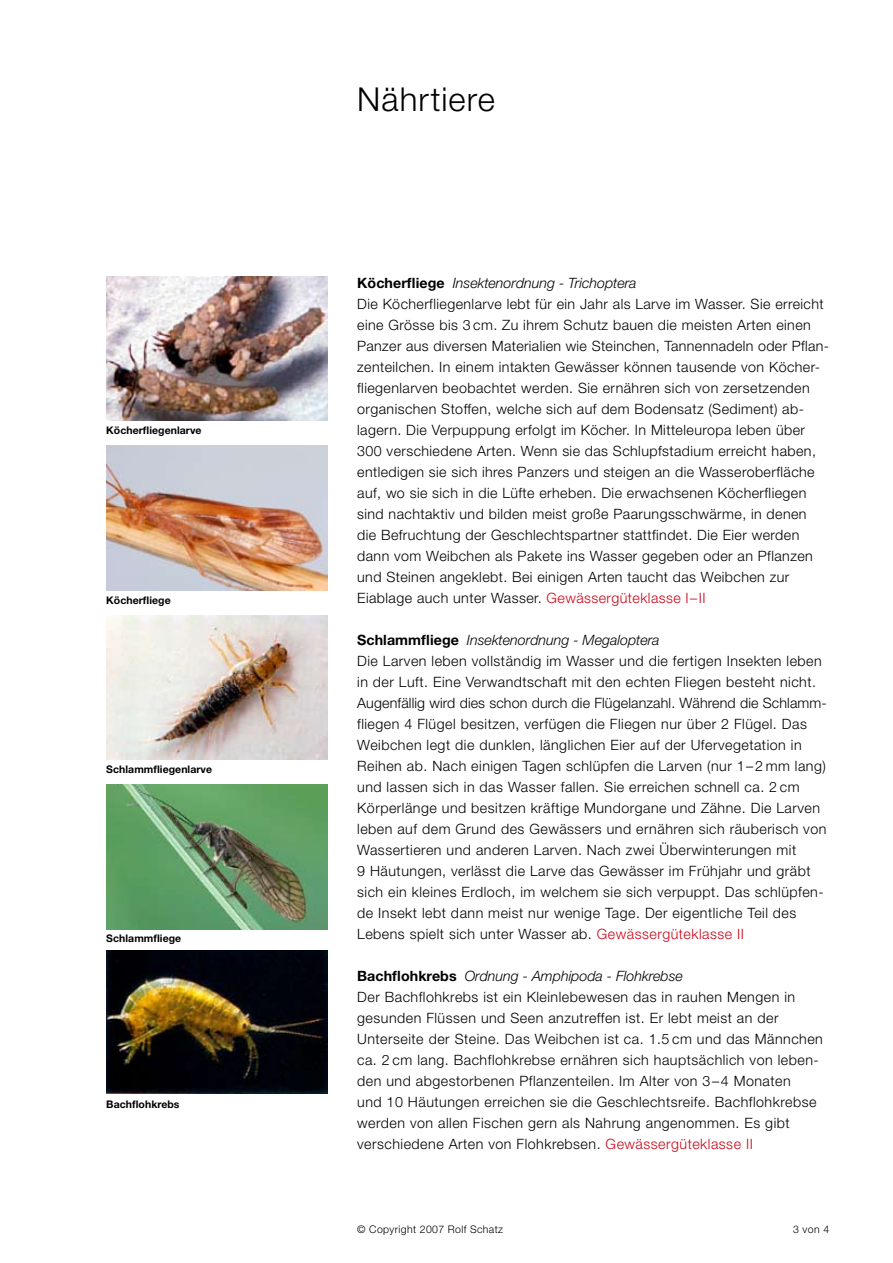
<style>
.page{position:relative;width:893px;height:1263px;background:#fff}
.page>*{position:absolute;margin:0;border:0;box-sizing:border-box;transform-origin:0 0}
.t1{font:300 33px "Helvetica Neue";letter-spacing:.03em;color:#000}
.t2{font:300 14.25px/21px "Helvetica Neue";letter-spacing:.035em;color:#000}
.t3{font:700 10.5px "Helvetica Neue";letter-spacing:.005em;color:#000}
.t4{font:300 10.5px "Helvetica Neue";letter-spacing:.035em;color:#000}
.s1{font-weight:700}
.s2{font-style:italic}
.s3{color:#cc071a}
</style>
<div class="page">
<img style="left:106px;top:950px;width:221px;height:143px">
<img style="left:106px;top:276px;width:221px;height:145px">
<img style="left:106px;top:446px;width:221px;height:144px">
<img style="left:106px;top:784px;width:221px;height:145px">
<img style="left:106px;top:615px;width:221px;height:145px">
<p class="t3" style="left:106px;top:424px;width:97px">Köcherfliegenlarve</p>
<p class="t3" style="left:106px;top:593px;width:66px">Köcherfliege</p>
<p class="t3" style="left:106px;top:763px;width:107px">Schlammfliegenlarve</p>
<p class="t3" style="left:106px;top:932px;width:77px">Schlammfliege</p>
<p class="t3" style="left:106px;top:1098px;width:75px">Bachflohkrebs</p>
<h1 class="t1" style="left:357px;top:79px;width:139px">Nährtiere</h1>
<p class="t2" style="left:357px;top:272px;width:473px"><span class="s1">Köcherfliege</span> <span class="s2">Insektenordnung - Trichoptera<br></span>Die Köcherfliegenlarve lebt für ein Jahr als Larve im Wasser. Sie erreicht eine Grösse bis 3 cm. Zu ihrem Schutz bauen die meisten Arten einen Panzer aus diversen Materialien wie Steinchen, Tannennadeln oder Pflan&shy;zenteilchen. In einem intakten Gewässer können tausende von Köcher&shy;fliegenlarven beobachtet werden. Sie ernähren sich von zersetzenden organischen Stoffen, welche sich auf dem Bodensatz (Sediment) ab&shy;lagern. Die Verpuppung erfolgt im Köcher. In Mitteleuropa leben über 300 verschiedene Arten. Wenn sie das Schlupfstadium erreicht haben, entledigen sie sich ihres Panzers und steigen an die Wasseroberfläche auf, wo sie sich in die Lüfte erheben. Die erwachsenen Köcherfliegen sind nachtaktiv und bilden meist große Paarungsschwärme, in denen die Befruchtung der Geschlechtspartner stattfindet. Die Eier werden dann vom Weibchen als Pakete ins Wasser gegeben oder an Pflanzen und Steinen angeklebt. Bei einigen Arten taucht das Weibchen zur Eiablage auch unter Wasser. <span class="s3">Gewässergüteklasse I–II</span></p>
<p class="t2" style="left:357px;top:629px;width:471px"><span class="s1">Schlammfliege</span> <span class="s2">Insektenordnung - Megaloptera<br></span>Die Larven leben vollständig im Wasser und die fertigen Insekten leben in der Luft. Eine Verwandtschaft mit den echten Fliegen besteht nicht.<br>Augenfällig wird dies schon durch die Flügelanzahl. Während die Schlamm&shy;fliegen 4 Flügel besitzen, verfügen die Fliegen nur über 2 Flügel. Das Weibchen legt die dunklen, länglichen Eier auf der Ufervegetation in Reihen ab. Nach einigen Tagen schlüpfen die Larven (nur 1–2 mm lang) und lassen sich in das Wasser fallen. Sie erreichen schnell ca. 2 cm Körperlänge und besitzen kräftige Mundorgane und Zähne. Die Larven leben auf dem Grund des Gewässers und ernähren sich räuberisch von Wassertieren und anderen Larven. Nach zwei Überwinterungen mit<br>9 Häutungen, verlässt die Larve das Gewässer im Frühjahr und gräbt sich ein kleines Erdloch, im welchem sie sich verpuppt. Das schlüpfen&shy;de Insekt lebt dann meist nur wenige Tage. Der eigentliche Teil des Lebens spielt sich unter Wasser ab. <span class="s3">Gewässergüteklasse II</span></p>
<p class="t2" style="left:357px;top:965px;width:467px"><span class="s1">Bachflohkrebs</span> <span class="s2">Ordnung - Amphipoda - Flohkrebse<br></span>Der Bachflohkrebs ist ein Kleinlebewesen das in rauhen Mengen in gesunden Flüssen und Seen anzutreffen ist. Er lebt meist an der Unterseite der Steine. Das Weibchen ist ca. 1.5 cm und das Männchen ca. 2 cm lang. Bachflohkrebse ernähren sich hauptsächlich von leben&shy;den und abgestorbenen Pflanzenteilen. Im Alter von 3–4 Monaten<br>und 10 Häutungen erreichen sie die Geschlechtsreife. Bachflohkrebse werden von allen Fischen gern als Nahrung angenommen. Es gibt verschiedene Arten von Flohkrebsen. <span class="s3">Gewässergüteklasse II</span></p>
<p class="t4" style="left:357px;top:1223px;width:147px">© Copyright 2007 Rolf Schatz</p>
<p class="t4" style="left:793px;top:1223px;width:38px">3 von 4</p>
</div>
